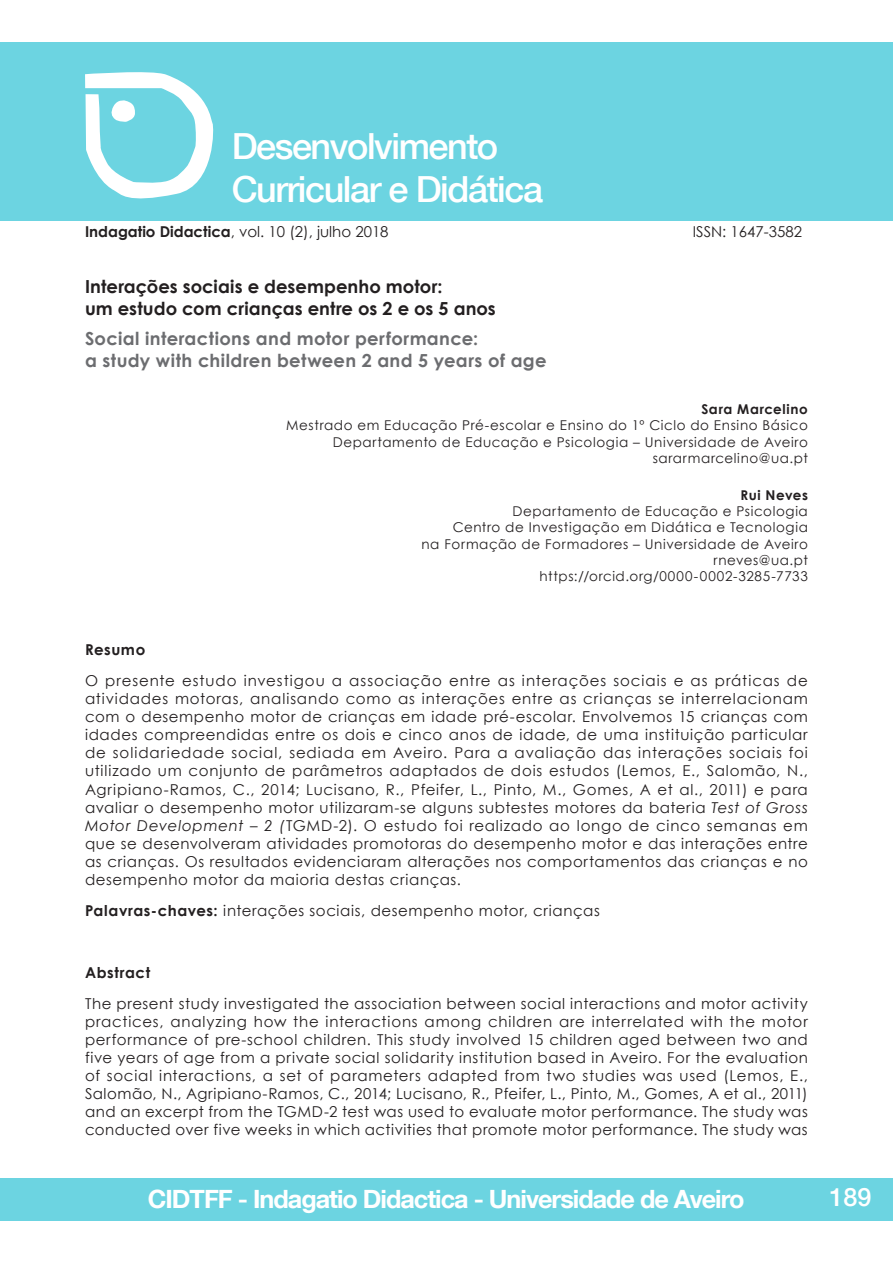
<style>
.page{position:relative;width:893px;height:1263px;background:#fff}
.page>*{position:absolute;margin:0;border:0;box-sizing:border-box;transform-origin:0 0}
.t1{font:500 36px/43.2px "Helvetica Neue LT Com";letter-spacing:-.04em;color:#fff}
.t2{font:700 25.2px "Helvetica Neue LT Com";letter-spacing:-.04em;color:#fff}
.t3{font:500 25.2px "Helvetica Neue LT Com";color:#fff}
.TitulosPapers{font:700 18px/21.6px "Century Gothic";letter-spacing:.02em;color:#6c6d70}
.TitulosPapers-2{font:700 18px/21.6px "Century Gothic";letter-spacing:.005em;color:#231f20}
.Resumo{font:15px/18.1px "Century Gothic";letter-spacing:.035em;color:#231f20;text-align:justify}
.Resumo-2{font:15px "Century Gothic";color:#231f20}
.Resumo-3{font:700 15px "Century Gothic";letter-spacing:.035em;color:#231f20}
.afiliação_e_e-mail{font:13.5px/16.4px "Century Gothic";letter-spacing:.045em;color:#231f20;text-align:right}
.autores{font:700 13.5px "Century Gothic";letter-spacing:.045em;color:#231f20}
.s1{font-weight:700}
.s2{font-style:italic}
</style>
<div class="page">
<div style="left:0;top:43px;width:893px;height:178px;background:#6cd4e1"></div>
<div style="left:0;top:1178px;width:893px;height:42px;background:#6cd4e1"></div>
<svg style="left:85px;top:72px;width:129px;height:127px"></svg>
<h1 class="t1" style="left:232px;top:124px;width:313px">Desenvolvimento<br>Curricular e Didática</h1>
<p class="Resumo-2" style="left:85px;top:221px;width:305px"><span class="s1">Indagatio Didactica</span>, vol. 10 (2), julho 2018</p>
<p class="Resumo-2" style="left:693px;top:221px;width:111px">ISSN: 1647-3582</p>
<p class="TitulosPapers-2" style="left:85px;top:275px;width:412px">Interações sociais e desempenho motor:<br>um estudo com crianças entre os 2 e os 5 anos</p>
<p class="TitulosPapers" style="left:85px;top:327px;width:463px">Social interactions and motor performance:<br>a study with children between 2 and 5 years of age</p>
<p class="autores" style="left:701px;top:399px;width:108px">Sara Marcelino</p>
<p class="afiliação_e_e-mail" style="left:286px;top:417px;width:523px">Mestrado em Educação Pré-escolar e Ensino do 1º Ciclo do Ensino Básico</p>
<p class="afiliação_e_e-mail" style="left:333px;top:433px;width:477px">Departamento de Educação e Psicologia – Universidade de Aveiro</p>
<p class="afiliação_e_e-mail" style="left:653px;top:450px;width:157px">sararmarcelino@ua.pt</p>
<p class="autores" style="left:740px;top:485px;width:69px">Rui Neves</p>
<p class="afiliação_e_e-mail" style="left:512px;top:503px;width:297px">Departamento de Educação e Psicologia</p>
<p class="afiliação_e_e-mail" style="left:421px;top:519px;width:388px">Centro de Investigação em Didática e Tecnologia<br>na Formação de Formadores – Universidade de Aveiro</p>
<p class="afiliação_e_e-mail" style="left:713px;top:552px;width:96px">rneves@ua.pt</p>
<p class="afiliação_e_e-mail" style="left:540px;top:568px;width:270px">https://orcid.org/0000-0002-3285-7733</p>
<p class="Resumo-3" style="left:85px;top:638px;width:62px">Resumo</p>
<p class="Resumo" style="left:85px;top:671px;width:724px">O presente estudo investigou a associação entre as interações sociais e as práticas de atividades motoras, analisando como as interações entre as crianças se interrelacionam com o desempenho motor de crianças em idade pré-escolar. Envolvemos 15 crianças com idades compreendidas entre os dois e cinco anos de idade, de uma instituição particular de solidariedade social, sediada em Aveiro. Para a avaliação das interações sociais foi utilizado um conjunto de parâmetros adaptados de dois estudos (Lemos, E., Salomão, N., Agripiano-Ramos, C., 2014; Lucisano, R., Pfeifer, L., Pinto, M., Gomes, A et al., 2011) e para avaliar o desempenho motor utilizaram-se alguns subtestes motores da bateria <span class="s2">Test of Gross Motor Development – 2 (</span>TGMD-2). O estudo foi realizado ao longo de cinco semanas em que se desenvolveram atividades promotoras do desempenho motor e das interações entre as crianças. Os resultados evidenciaram alterações nos comportamentos das crianças e no desempenho motor da maioria destas crianças.</p>
<p class="Resumo" style="left:85px;top:901px;width:516px"><span class="s1">Palavras-chaves:</span> interações sociais, desempenho motor, crianças</p>
<p class="Resumo-3" style="left:85px;top:961px;width:67px">Abstract</p>
<p class="Resumo" style="left:85px;top:994px;width:724px">The present study investigated the association between social interactions and motor activity practices, analyzing how the interactions among children are interrelated with the motor performance of pre-school children. This study involved 15 children aged between two and five years of age from a private social solidarity institution based in Aveiro. For the evaluation of social interactions, a set of parameters adapted from two studies was used (Lemos, E., Salomão, N., Agripiano-Ramos, C., 2014; Lucisano, R., Pfeifer, L., Pinto, M., Gomes, A et al., 2011) and an excerpt from the TGMD-2 test was used to evaluate motor performance. The study was conducted over five weeks in which activities that promote motor performance. The study was</p>
<h2 class="t2" style="left:148px;top:1183px;width:598px">CIDTFF - Indagatio Didactica - Universidade de Aveiro</h2>
<h2 class="t3" style="left:829px;top:1181px;width:44px">189</h2>
</div>
